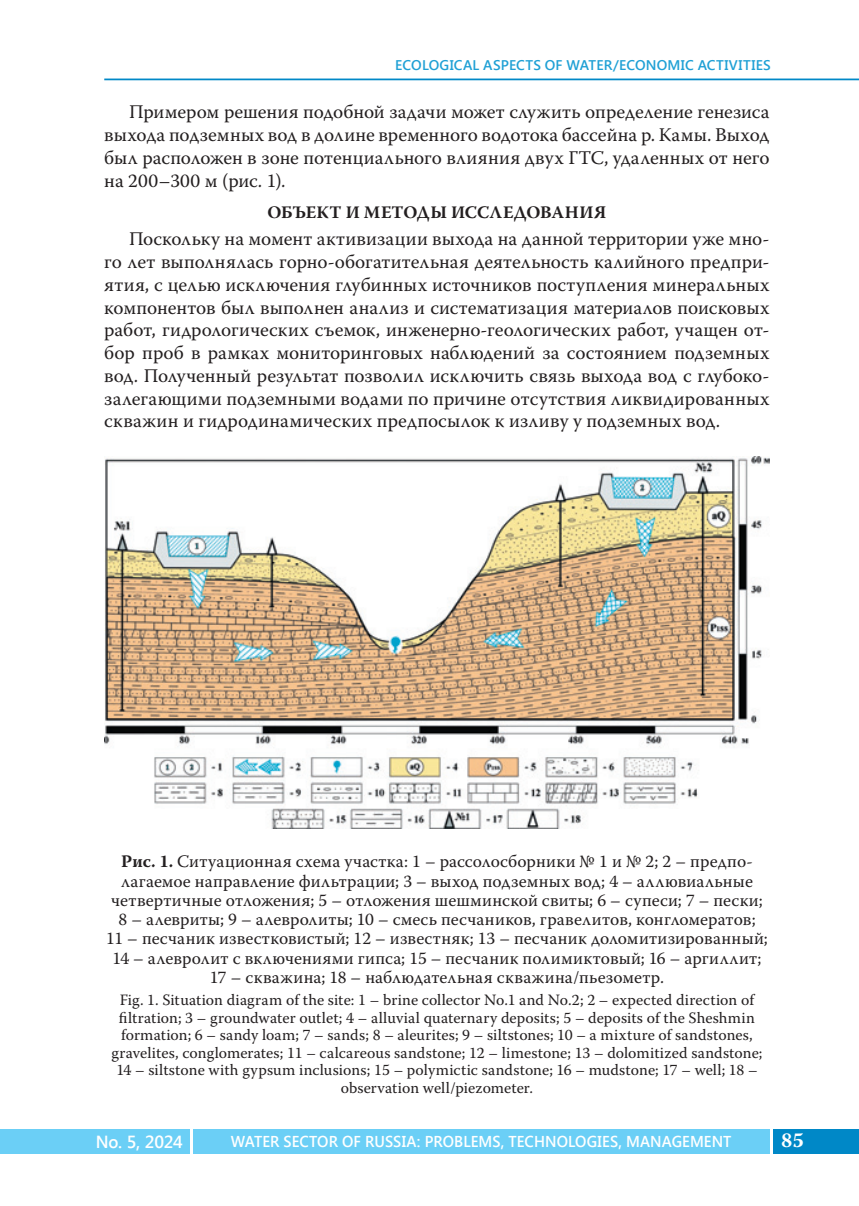
<style>
.page{position:relative;width:859px;height:1206px;background:#fff}
.page>*{position:absolute;margin:0;border:0;box-sizing:border-box;transform-origin:0 0}
.t1{font:700 21px "Warnock Pro";color:#fff}
.t2{font:19.25px/22.8px "Warnock Pro";letter-spacing:.01em;color:#231f20;text-align:justify}
.t3{font:17.5px/19.2px "Warnock Pro";letter-spacing:.01em;color:#231f20;text-align:center}
.t4{font:700 17.5px "Warnock Pro";letter-spacing:.005em;color:#231f20}
.t5{font:600 17.5px "Segoe UI";letter-spacing:-.02em;color:#fff;scale:.96 1}
.t6{font:15.75px/17.5px "Warnock Pro";letter-spacing:.01em;color:#231f20;text-align:center}
.t7{font:600 15.75px "Segoe UI";letter-spacing:.005em;color:#fff;scale:.95 1}
.t8{font:600 14px "Segoe UI";letter-spacing:.015em;color:#1fa0d5}
.s1{font-weight:700}
</style>
<div class="page">
<div style="left:193px;top:1128px;width:576px;height:25px;background:#6bcff6"></div>
<div style="left:772px;top:1128px;width:86px;height:25px;background:#0088c7"></div>
<div style="left:0;top:1128px;width:189px;height:25px;background:#6bcff6"></div>
<hr style="left:104px;top:79px;width:754px;height:1px;background:#0088c7">
<img style="left:104px;top:456px;width:665px;height:372px">
<p class="t8" style="left:395px;top:55px;width:377px">ECOLOGICAL ASPECTS OF WATER/ECONOMIC ACTIVITIES</p>
<p class="t2" style="left:104px;top:102px;width:666px;text-indent:25px">Примером решения подобной задачи может служить определение генезиса выхода подземных вод в долине временного водотока бассейна р. Камы. Выход был расположен в зоне потенциального влияния двух ГТС, удаленных от него на 200–300 м (рис. 1).</p>
<p class="t4" style="left:267px;top:205px;width:340px">ОБЪЕКТ И МЕТОДЫ ИССЛЕДОВАНИЯ</p>
<p class="t2" style="left:104px;top:229px;width:666px;text-indent:25px">Поскольку на момент активизации выхода на данной территории уже мно&shy;го лет выполнялась горно-обогатительная деятельность калийного предпри&shy;ятия, с целью исключения глубинных источников поступления минеральных компонентов был выполнен анализ и систематизация материалов поисковых работ, гидрологических съемок, инженерно-геологических работ, учащен от&shy;бор проб в рамках мониторинговых наблюдений за состоянием подземных вод. Полученный результат позволил исключить связь выхода вод с глубоко&shy;залегающими подземными водами по причине отсутствия ликвидированных скважин и гидродинамических предпосылок к изливу у подземных вод.</p>
<p class="t3" style="left:106px;top:853px;width:663px"><span class="s1">Рис. 1.</span> Ситуационная схема участка: 1 – рассолосборники № 1 и № 2; 2 – предпо&shy;лагаемое направление фильтрации; 3 – выход подземных вод; 4 – аллювиальные четвертичные отложения; 5 – отложения шешминской свиты; 6 – супеси; 7 – пески; 8 – алевриты; 9 – алевролиты; 10 – смесь песчаников, гравелитов, конгломератов;<br>11 – песчаник известковистый; 12 – известняк; 13 – песчаник доломитизированный; 14 – алевролит с включениями гипса; 15 – песчаник полимиктовый; 16 – аргиллит; 17 – скважина; 18 – наблюдательная скважина/пьезометр.</p>
<p class="t6" style="left:111px;top:992px;width:652px">Fig. 1. Situation diagram of the site: 1 – brine collector No.1 and No.2; 2 – expected direction of filtration; 3 – groundwater outlet; 4 – alluvial quaternary deposits; 5 – deposits of the Sheshmin formation; 6 – sandy loam; 7 – sands; 8 – aleurites; 9 – siltstones; 10 – a mixture of sandstones, gravelites, conglomerates; 11 – calcareous sandstone; 12 – limestone; 13 – dolomitized sandstone; 14 – siltstone with gypsum inclusions; 15 – polymictic sandstone; 16 – mudstone; 17 – well; 18 – observation well/piezometer.</p>
<p class="t5" style="left:96px;top:1128px;width:92px">No. 5, 2024</p>
<p class="t7" style="left:231px;top:1129px;width:528px">WATER SECTOR OF RUSSIA: PROBLEMS, TECHNOLOGIES, MANAGEMENT</p>
<p class="t1" style="left:780px;top:1132px;width:24px">85</p>
</div>
